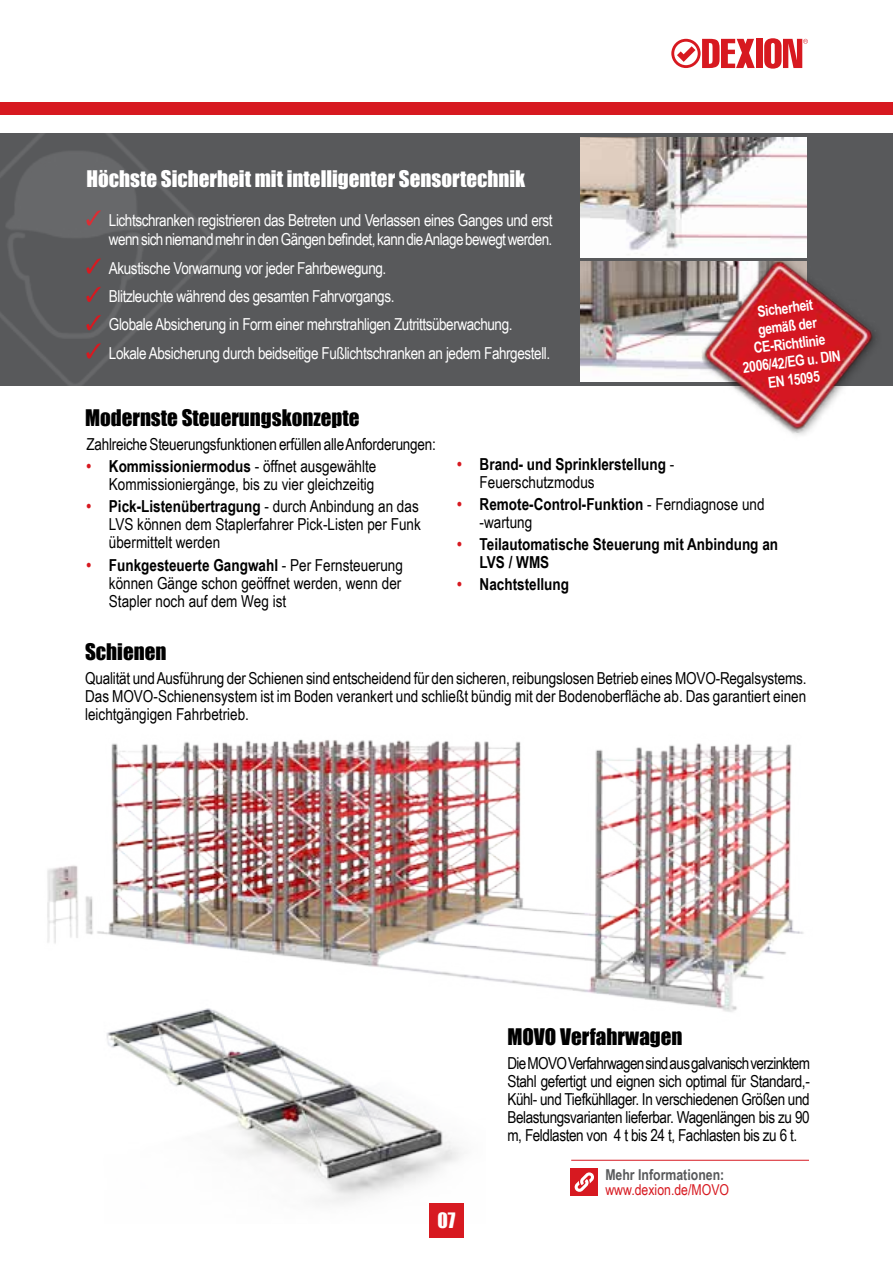
<style>
.page{position:relative;width:893px;height:1263px;background:#fff}
.page>*{position:absolute;margin:0;border:0;box-sizing:border-box;transform-origin:0 0}
.t1{font:21px "Impact";color:#000}
.t2{font:21px "Impact";color:#fff}
.t3{font:19.5px "Impact";color:#fff}
.t4{font:16.5px/18px "Arial Narrow";color:#000;text-align:justify}
.t5{font:16.5px/28.3px "Arial Narrow";letter-spacing:-.025em;color:#fff}
.t6{font:700 16.5px/18px "Arial Narrow";color:#000}
.t7{font:700 15px/18px "Arial Narrow";color:#fff;text-align:center}
.t8{font:700 15px "Arial Narrow";color:#58595b}
.t9{font:15px "Arial Narrow";color:#d71920}
.s1{font-weight:700;color:#d71920}
.s2{font-weight:700}
.s3{color:#d71920}
.s4{font-weight:400}
</style>
<div class="page">
<div style="left:570px;top:1168px;width:28px;height:28px;background:#d71920"></div>
<svg style="left:574px;top:1172px;width:20px;height:20px"></svg>
<hr style="left:571px;top:1160px;width:238px;height:1px;background:#d71920">
<div style="left:0;top:102px;width:893px;height:13px;background:#d71920"></div>
<div style="left:429px;top:1203px;width:34px;height:34px;background:#d71920"></div>
<div style="left:756px;top:39px;width:6px;height:29px;background:#d71920"></div>
<svg style="left:671px;top:39px;width:84px;height:29px"></svg>
<svg style="left:764px;top:38px;width:44px;height:30px"></svg>
<div style="left:0;top:134px;width:893px;height:252px;background:#58595b"></div>
<img style="left:47px;top:739px;width:757px;height:273px">
<img style="left:103px;top:964px;width:383px;height:260px">
<img style="left:581px;top:261px;width:114px;height:120px">
<img style="left:580px;top:138px;width:226px;height:120px">
<img style="left:695px;top:251px;width:181px;height:184px">
<img style="left:0;top:134px;width:219px;height:252px">
<p class="t2" style="left:86px;top:163px;width:440px">Höchste Sicherheit mit intelligenter Sensortechnik</p>
<p class="t5" style="left:109px;top:209px;width:445px;line-height:19.8px">Lichtschranken registrieren das Betreten und Verlassen eines Ganges und erst wenn sich niemand mehr in den Gängen befindet, kann die Anlage bewegt werden.</p>
<p class="t5" style="left:109px;top:253px;width:443px">Akustische Vorwarnung vor jeder Fahrbewegung.<br>Blitzleuchte während des gesamten Fahrvorgangs.<br>Globale Absicherung in Form einer mehrstrahligen Zutrittsüberwachung.<br>Lokale Absicherung durch beidseitige Fußlichtschranken an jedem Fahrgestell.</p>
<p class="t7" style="left:735px;top:304px;width:100px;rotate:-7deg">Sicherheit<br>gemäß der<br>CE-Richtlinie<br>2006/42/EG u. DIN<br>EN 15095</p>
<p class="t1" style="left:85px;top:401px;width:276px">Modernste Steuerungskonzepte</p>
<p class="t4" style="left:86px;top:434px;width:351px">Zahlreiche Steuerungsfunktionen erfüllen alle Anforderungen:</p>
<p class="t4" style="left:86px;top:457px;width:291px;text-align:right"><span class="s1">•</span> <span class="s2">Kommissioniermodus</span> - öffnet ausgewählte<br>Kommissioniergänge, bis zu vier gleichzeitig</p>
<p class="t4" style="left:109px;top:497px;width:313px;text-align:left;text-indent:-23px"><span class="s1">•</span> <span class="s2">Pick-Listenübertragung</span> - durch Anbindung an das<br>LVS können dem Staplerfahrer Pick-Listen per Funk übermittelt werden</p>
<p class="t4" style="left:109px;top:555px;width:296px;text-indent:-23px"><span class="s1">•</span> <span class="s2">Funkgesteuerte Gangwahl</span> - Per Fernsteuerung können Gänge schon geöffnet werden, wenn der Stapler noch auf dem Weg ist</p>
<p class="t1" style="left:85px;top:636px;width:83px">Schienen</p>
<p class="t6" style="left:480px;top:454px;width:196px;text-indent:-23px"><span class="s3">•</span> Brand- und Sprinklerstellung <span class="s4">-<br>Feuerschutzmodus</span></p>
<p class="t4" style="left:480px;top:494px;width:286px;text-indent:-23px"><span class="s1">•</span> <span class="s2">Remote-Control-Funktion</span> - Ferndiagnose und -wartung</p>
<p class="t6" style="left:480px;top:534px;width:300px;text-indent:-22px"><span class="s3">•</span> Teilautomatische Steuerung mit Anbindung an<br>LVS / WMS</p>
<p class="t6" style="left:457px;top:575px;width:113px"><span class="s3">•</span> Nachtstellung</p>
<p class="t4" style="left:85px;top:669px;width:723px">Qualität und Ausführung der Schienen sind entscheidend für den sicheren, reibungslosen Betrieb eines MOVO-Regalsystems.<br>Das MOVO-Schienensystem ist im Boden verankert und schließt bündig mit der Bodenoberfläche ab. Das garantiert einen leichtgängigen Fahrbetrieb.</p>
<p class="t1" style="left:507px;top:1020px;width:177px">MOVO Verfahrwagen</p>
<p class="t4" style="left:507px;top:1054px;width:304px">Die MOVO Verfahrwagen sind aus galvanisch verzinktem Stahl gefertigt und eignen sich optimal für Standard,- Kühl- und Tiefkühllager. In verschiedenen Größen und Belastungsvarianten lieferbar. Wagenlängen bis zu 90 m, Feldlasten von 4 t bis 24 t, Fachlasten bis zu 6 t.</p>
<p class="t3" style="left:437px;top:1205px;width:20px">07</p>
<p class="t8" style="left:605px;top:1163px;width:120px">Mehr Informationen:</p>
<p class="t9" style="left:605px;top:1178px;width:125px">www.dexion.de/MOVO</p>
</div>
